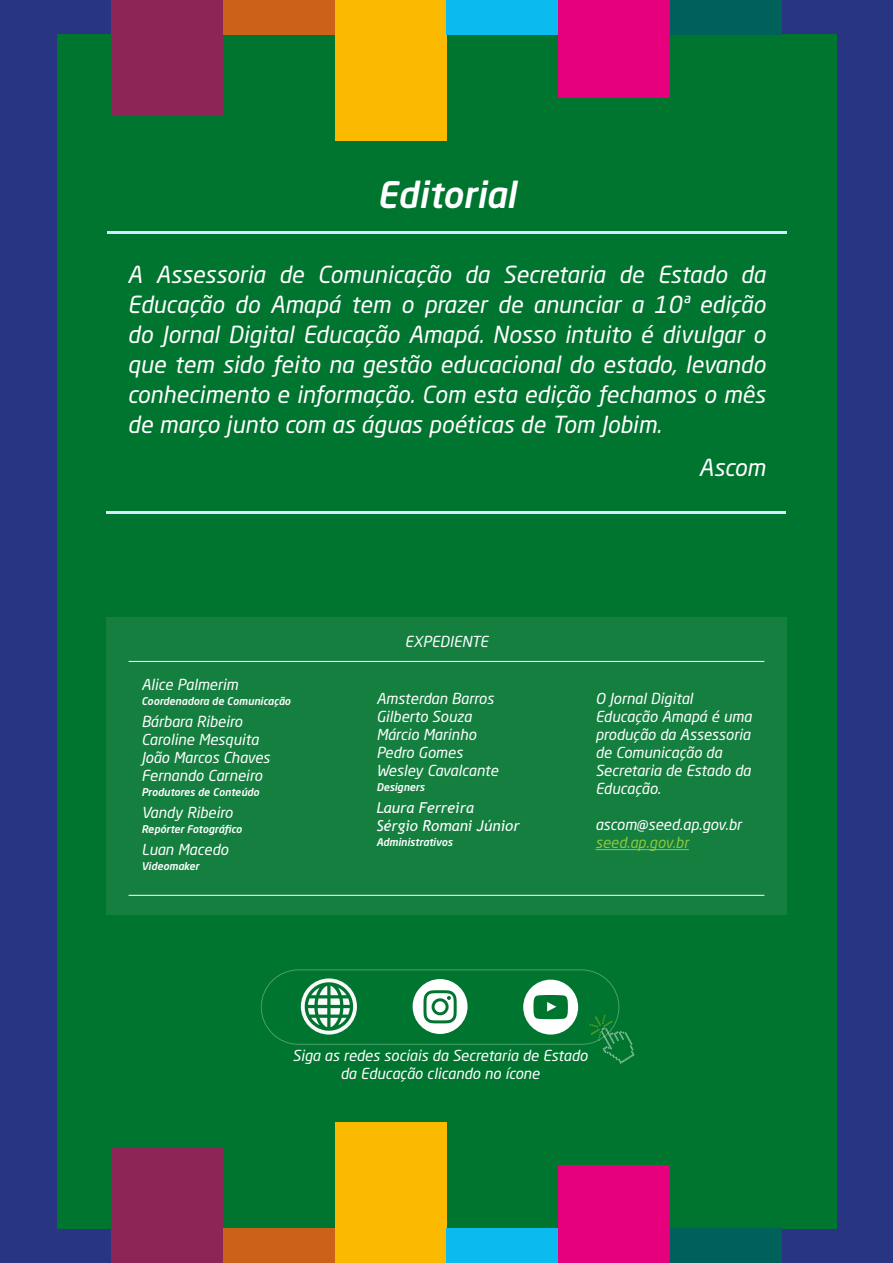
<style>
.page{position:relative;width:893px;height:1263px;background:#fff}
.page>*{position:absolute;margin:0;border:0;box-sizing:border-box;transform-origin:0 0}
.t1{font:italic 500 36px "Neo Sans Pro";color:#fff}
.t2{font:italic 23.25px/30px "Neo Sans Pro";color:#fff;text-align:justify}
.t3{font:italic 15px/18px "Neo Sans Pro";color:#fff}
.t4{font:italic 15px/18px "Trebuchet MS";color:#fff}
.t5{font:italic 15px "Neo Sans Pro";color:#8cc740}
.t6{font:italic 500 10.5px "Neo Sans Pro";color:#fff}
</style>
<div class="page">
<div style="left:0;top:0;width:112px;height:1263px;background:#283583"></div>
<div style="left:781px;top:0;width:112px;height:1263px;background:#283583"></div>
<div style="left:57px;top:34px;width:779px;height:1195px;background:#00752f"></div>
<div style="left:112px;top:0;width:111px;height:115px;background:#8d2557"></div>
<div style="left:112px;top:1148px;width:111px;height:115px;background:#8d2557"></div>
<div style="left:223px;top:0;width:112px;height:34px;background:#cb621a"></div>
<div style="left:223px;top:1229px;width:112px;height:34px;background:#cb621a"></div>
<div style="left:335px;top:0;width:111px;height:140px;background:#fbba00"></div>
<div style="left:335px;top:1123px;width:111px;height:140px;background:#fbba00"></div>
<div style="left:446px;top:0;width:112px;height:34px;background:#0bbbef"></div>
<div style="left:446px;top:1229px;width:112px;height:34px;background:#0bbbef"></div>
<div style="left:558px;top:0;width:112px;height:98px;background:#e6007d"></div>
<div style="left:558px;top:1165px;width:112px;height:98px;background:#e6007d"></div>
<div style="left:670px;top:0;width:111px;height:34px;background:#00605b"></div>
<div style="left:670px;top:1229px;width:111px;height:34px;background:#00605b"></div>
<hr style="left:107px;top:231px;width:680px;height:3px;background:#d4edfc">
<hr style="left:106px;top:511px;width:680px;height:3px;background:#d4edfc">
<div style="left:106px;top:617px;width:681px;height:298px;background:#147f3f"></div>
<hr style="left:129px;top:661px;width:635px;height:1px;background:#fff">
<hr style="left:129px;top:895px;width:635px;height:1px;background:#fff">
<hr style="left:595px;top:849px;width:94px;height:1px;background:#8cc740">
<svg style="left:413px;top:979px;width:55px;height:55px"></svg>
<svg style="left:523px;top:980px;width:55px;height:54px"></svg>
<div style="left:261px;top:969px;width:358px;height:76px;border:1px solid #fff;border-radius:37px"></div>
<svg style="left:589px;top:1015px;width:46px;height:49px"></svg>
<svg style="left:301px;top:978px;width:56px;height:56px"></svg>
<h1 class="t1" style="left:377px;top:172px;width:141px">Editorial</h1>
<p class="t2" style="left:128px;top:259px;width:639px">A Assessoria de Comunicação da Secretaria de Estado da Educação do Amapá tem o prazer de anunciar a 10ª edição do Jornal Digital Educação Amapá. Nosso intuito é divulgar o que tem sido feito na gestão educacional do estado, levando conhecimento e informação. Com esta edição fechamos o mês de março junto com as águas poéticas de Tom Jobim.</p>
<h2 class="t2" style="left:699px;top:452px;width:68px">Ascom</h2>
<p class="t3" style="left:141px;top:675px;width:98px">Alice Palmerim</p>
<p class="t6" style="left:141px;top:694px;width:151px">Coordenadora de Comunicação</p>
<p class="t3" style="left:141px;top:712px;width:130px">Bárbara Ribeiro<br>Caroline Mesquita<br>João Marcos Chaves<br>Fernando Carneiro</p>
<p class="t6" style="left:141px;top:785px;width:119px">Produtores de Conteúdo</p>
<p class="t3" style="left:141px;top:803px;width:93px">Vandy Ribeiro</p>
<p class="t6" style="left:141px;top:822px;width:102px">Repórter Fotográfico</p>
<p class="t3" style="left:141px;top:840px;width:88px">Luan Macedo</p>
<p class="t6" style="left:141px;top:859px;width:59px">Videomaker</p>
<p class="t3" style="left:405px;top:632px;width:85px">EXPEDIENTE</p>
<p class="t3" style="left:376px;top:690px;width:124px">Amsterdan Barros<br>Gilberto Souza<br>Márcio Marinho<br>Pedro Gomes<br>Wesley Cavalcante</p>
<p class="t6" style="left:376px;top:781px;width:50px">Designers</p>
<p class="t4" style="left:376px;top:799px;width:145px">Laura Ferreira<br>Sérgio Romani Júnior</p>
<p class="t6" style="left:376px;top:836px;width:78px">Administrativos</p>
<p class="t3" style="left:595px;top:690px;width:158px">O Jornal Digital<br>Educação Amapá é uma produção da Assessoria de Comunicação da<br>Secretaria de Estado da<br>Educação.</p>
<p class="t3" style="left:595px;top:816px;width:148px">ascom@seed.ap.gov.br</p>
<p class="t5" style="left:595px;top:834px;width:95px">seed.ap.gov.br</p>
<p class="t3" style="left:293px;top:1046px;width:297px;text-align:center">Siga as redes sociais da Secretaria de Estado da Educação clicando no ícone</p>
</div>
